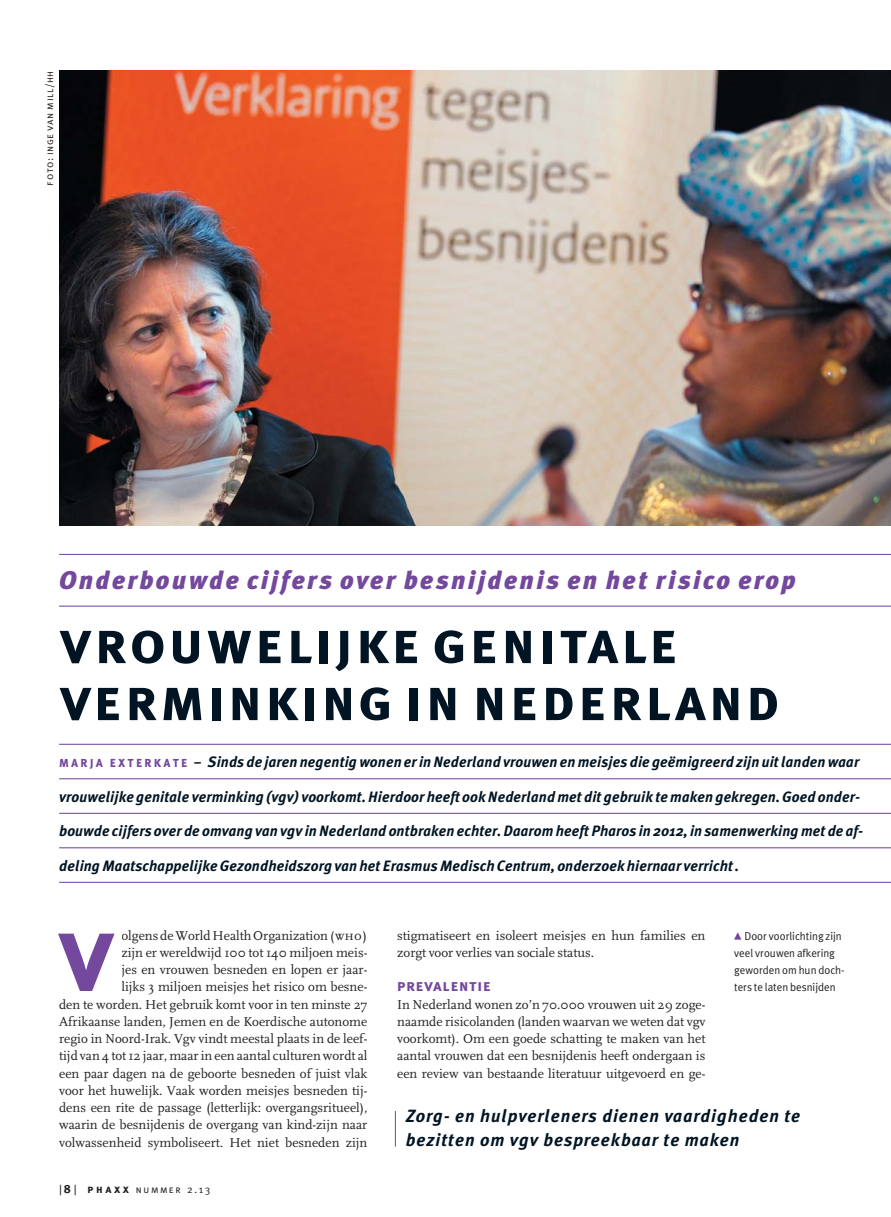
<style>
.page{position:relative;width:891px;height:1217px;background:#fff}
.page>*{position:absolute;margin:0;border:0;box-sizing:border-box;transform-origin:0 0}
.t1{font:106.2px "Meta Plus Bold Caps";color:#73489d}
.t2{font:60px/57px "Meta Plus Bold Caps";letter-spacing:.035em;color:#001423}
.t3{font:italic 900 25.5px "Meta Plus";letter-spacing:.1em;color:#73489d}
.t4{font:italic 700 17.7px/24px "Meta Plus";letter-spacing:.055em;color:#001423}
.t5{font:16.5px "Meta Bold Caps";letter-spacing:.045em;color:#73489d}
.t6{font:italic 700 15px "Meta Plus";letter-spacing:.01em;color:#001423}
.t7{font:13.5px/17.2px "FF Scala";color:#231f20;text-align:right}
.t8{font:11.4px/17.2px "Meta Plus Normal";color:#231f20}
.t9{font:10.5px "Meta Plus Normal Caps";letter-spacing:.055em;color:#231f20}
.t10{font:10.5px "Meta Caps";letter-spacing:.16em;color:#231f20}
.s1{font-family:"Meta Bold Caps";font-weight:400;font-style:normal;color:#73489d}
.s2{font-family:"Meta Bold Caps";font-weight:400;font-style:normal;color:#231f20}
.s3{font-family:"FF Scala Caps"}
.s4{font-family:"Meta";font-size:13.5px}
.s5{font-family:"Meta";font-weight:700;font-size:12px}
.s6{font-family:"Meta Bold Caps";font-size:11.7px}
.s7{font-family:"Meta"}
</style>
<div class="page">
<img style="left:59px;top:70px;width:832px;height:1077px">
<svg style="left:734px;top:932px;width:8px;height:7px"></svg>
<p class="t9" style="left:43px;top:185px;width:116px;rotate:-90deg">foto: inge van mill/hh</p>
<h3 class="t3" style="left:59px;top:570px;width:738px">Onderbouwde cijfers over besnijdenis en het risico erop</h3>
<h2 class="t2" style="left:59px;top:614px;width:722px">vrouwelijke genitale verminking in nederland</h2>
<p class="t6" style="left:59px;top:756px;width:802px"><span class="s1">marja exterkate</span> <span class="s2">–</span> Sinds de jaren negentig wonen er in Nederland vrouwen en meisjes die geëmigreerd zijn uit landen waar</p>
<p class="t6" style="left:59px;top:790px;width:803px">vrouwelijke genitale verminking (vgv) voorkomt. Hierdoor heeft ook Nederland met dit gebruik te maken gekregen. Goed onder-</p>
<p class="t6" style="left:59px;top:825px;width:806px">bouwde cijfers over de omvang van vgv in Nederland ontbraken echter. Daarom heeft Pharos in 2012, in samenwerking met de af-</p>
<p class="t6" style="left:59px;top:859px;width:682px">deling Maatschappelijke Gezondheidszorg van het Erasmus Medisch Centrum, onderzoek hiernaar verricht .</p>
<p class="t7" style="left:59px;top:927px;width:310px">olgens de World Health Organization <span class="s3">(who)<br></span>zijn er wereldwijd 100 tot 140 miljoen meis-<br>jes en vrouwen besneden en lopen er jaar-<br>lijks 3 miljoen meisjes het risico om besne-<br>den te worden. Het gebruik komt voor in ten minste 27<br>Afrikaanse landen, Jemen en de Koerdische autonome regio in Noord-Irak. Vgv vindt meestal plaats in de leef&shy;tijd van 4 tot 12 jaar, maar in een aantal culturen wordt al een paar dagen na de geboorte besneden of juist vlak voor het huwelijk. Vaak worden meisjes besneden tij&shy;dens een rite de passage (letterlijk: overgangsritueel), waarin de besnijdenis de overgang van kind-zijn naar volwassenheid symboliseert. Het niet besneden zijn</p>
<p class="t7" style="left:397px;top:927px;width:310px;text-align:left">stigmatiseert en isoleert meisjes en hun families en zorgt voor verlies van sociale status.</p>
<h1 class="t1" style="left:57px;top:892px;width:60px">v</h1>
<p class="t8" style="left:734px;top:928px;width:112px;text-indent:10px">Door voorlichting zijn veel vrouwen afkering geworden om hun doch&shy;ters te laten besnijden</p>
<p class="t5" style="left:397px;top:976px;width:95px">prevalentie</p>
<p class="t7" style="left:397px;top:996px;width:310px;text-align:justify">In Nederland wonen zo’n 70.000 vrouwen uit 29 zoge&shy;naamde risicolanden (landen waarvan we weten dat vgv voorkomt). Om een goede schatting te maken van het aantal vrouwen dat een besnijdenis heeft ondergaan is een review van bestaande literatuur uitgevoerd en ge-</p>
<h3 class="t4" style="left:406px;top:1105px;width:396px">Zorg- en hulpverleners dienen vaardigheden te bezitten om vgv bespreekbaar te maken</h3>
<p class="t10" style="left:59px;top:1183px;width:153px"><span class="s4">|</span><span class="s5">8</span><span class="s4">|</span> <span class="s6">phaxx</span> nummer <span class="s7">2.13</span></p>
</div>
